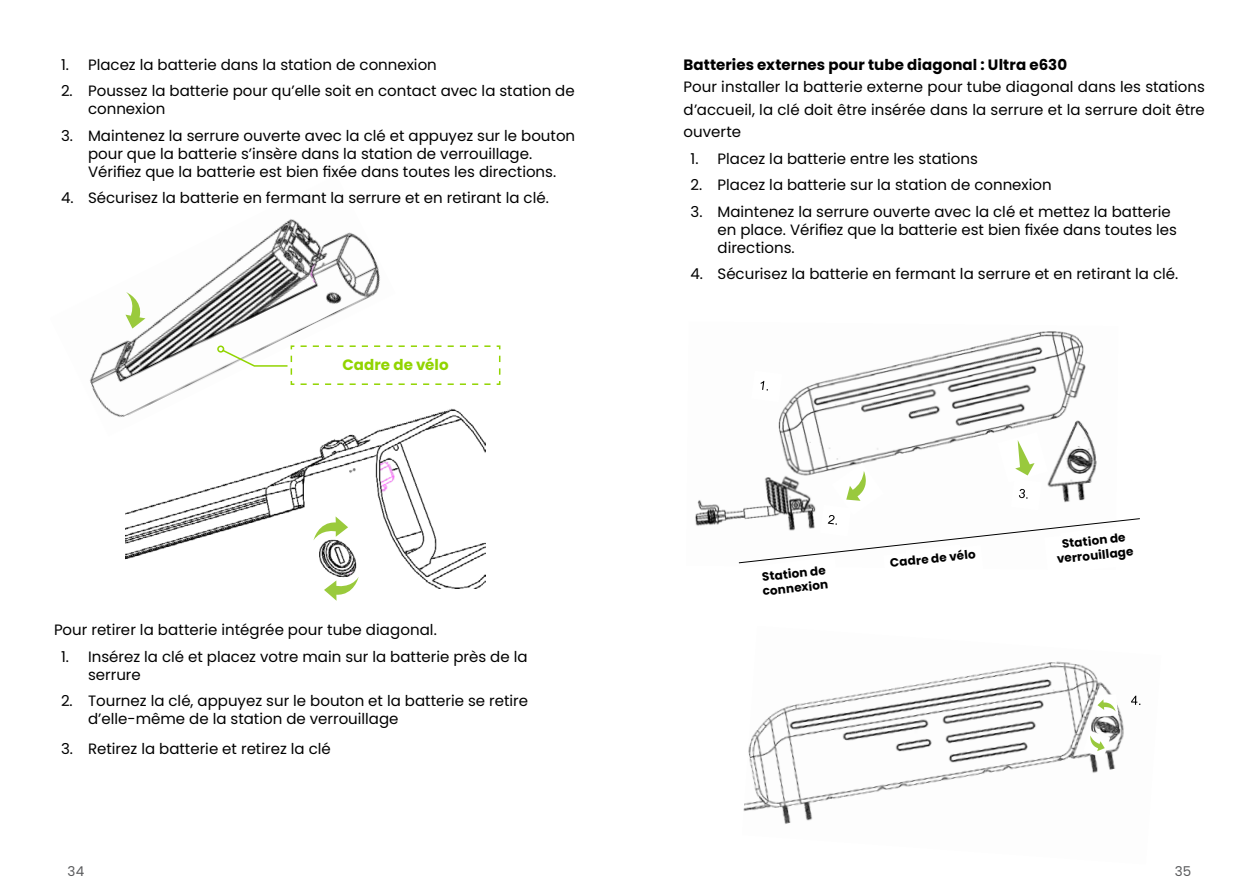
<style>
.page{position:relative;width:1259px;height:893px;background:#fff}
.page>*{position:absolute;margin:0;border:0;box-sizing:border-box;transform-origin:0 0}
.t1{font:15px/18px "Poppins";color:#000}
.t2{font:700 15px "Poppins";letter-spacing:.005em;color:#000}
.t3{font:700 15px "Poppins";letter-spacing:.005em;color:#91d400}
.t4{font:13.5px "Poppins";color:#58595b}
.t5{font:700 12px/14.4px "Poppins";color:#000}
</style>
<div class="page">
<img style="left:125px;top:408px;width:360px;height:181px">
<svg style="left:313px;top:516px;width:35px;height:24px"></svg>
<svg style="left:324px;top:577px;width:34px;height:24px"></svg>
<img style="left:89px;top:219px;width:306px;height:217px">
<svg style="left:125px;top:292px;width:20px;height:37px"></svg>
<svg style="left:220px;top:345px;width:281px;height:41px"></svg>
<div style="left:217px;top:345px;width:7px;height:8px;border:2px solid #91d400;border-radius:50%"></div>
<img style="left:695px;top:331px;width:393px;height:195px">
<img style="left:751px;top:370px;width:31px;height:32px">
<svg style="left:760px;top:381px;width:8px;height:10px"></svg>
<img style="left:743px;top:661px;width:381px;height:163px">
<svg style="left:1095px;top:694px;width:23px;height:23px"></svg>
<svg style="left:1083px;top:731px;width:27px;height:27px"></svg>
<svg style="left:1131px;top:696px;width:9px;height:9px"></svg>
<svg style="left:738px;top:432px;width:402px;height:132px"></svg>
<p class="t1" style="left:61px;top:56px;width:377px">1. Placez la batterie dans la station de connexion</p>
<p class="t1" style="left:88px;top:82px;width:488px;text-indent:-27px">2. Poussez la batterie pour qu’elle soit en contact avec la station de connexion</p>
<p class="t1" style="left:88px;top:127px;width:489px;text-indent:-27px">3. Maintenez la serrure ouverte avec la clé et appuyez sur le bouton pour que la batterie s’insère dans la station de verrouillage.<br>Vérifiez que la batterie est bien fixée dans toutes les directions.</p>
<p class="t1" style="left:61px;top:189px;width:489px">4. Sécurisez la batterie en fermant la serrure et en retirant la clé.</p>
<p class="t3" style="left:342px;top:356px;width:108px">Cadre de vélo</p>
<p class="t1" style="left:54px;top:621px;width:384px">Pour retirer la batterie intégrée pour tube diagonal.</p>
<p class="t1" style="left:88px;top:647px;width:441px;text-indent:-27px">1. Insérez la clé et placez votre main sur la batterie près de la serrure</p>
<p class="t1" style="left:88px;top:692px;width:441px;text-indent:-27px">2. Tournez la clé, appuyez sur le bouton et la batterie se retire d’elle-même de la station de verrouillage</p>
<p class="t1" style="left:61px;top:740px;width:271px">3. Retirez la batterie et retirez la clé</p>
<p class="t2" style="left:683px;top:56px;width:385px">Batteries externes pour tube diagonal : Ultra e630</p>
<p class="t1" style="left:683px;top:76px;width:523px;line-height:22.5px;text-align:justify">Pour installer la batterie externe pour tube diagonal dans les stations d’accueil, la clé doit être insérée dans la serrure et la serrure doit être ouverte</p>
<p class="t1" style="left:690px;top:150px;width:289px">1. Placez la batterie entre les stations</p>
<p class="t1" style="left:690px;top:176px;width:363px">2. Placez la batterie sur la station de connexion</p>
<p class="t1" style="left:717px;top:203px;width:461px;text-indent:-27px">3. Maintenez la serrure ouverte avec la clé et mettez la batterie en place. Vérifiez que la batterie est bien fixée dans toutes les directions.</p>
<p class="t1" style="left:690px;top:265px;width:489px">4. Sécurisez la batterie en fermant la serrure et en retirant la clé.</p>
<p class="t5" style="left:760px;top:570px;width:67px;rotate:-6deg">Station de connexion</p>
<p class="t5" style="left:889px;top:556px;width:87px;rotate:-6deg">Cadre de vélo</p>
<p class="t5" style="left:1055px;top:538px;width:78px;text-align:center;rotate:-6deg">Station de verrouillage</p>
<p class="t4" style="left:68px;top:863px;width:18px">34</p>
<p class="t4" style="left:1174px;top:863px;width:18px">35</p>
</div>
